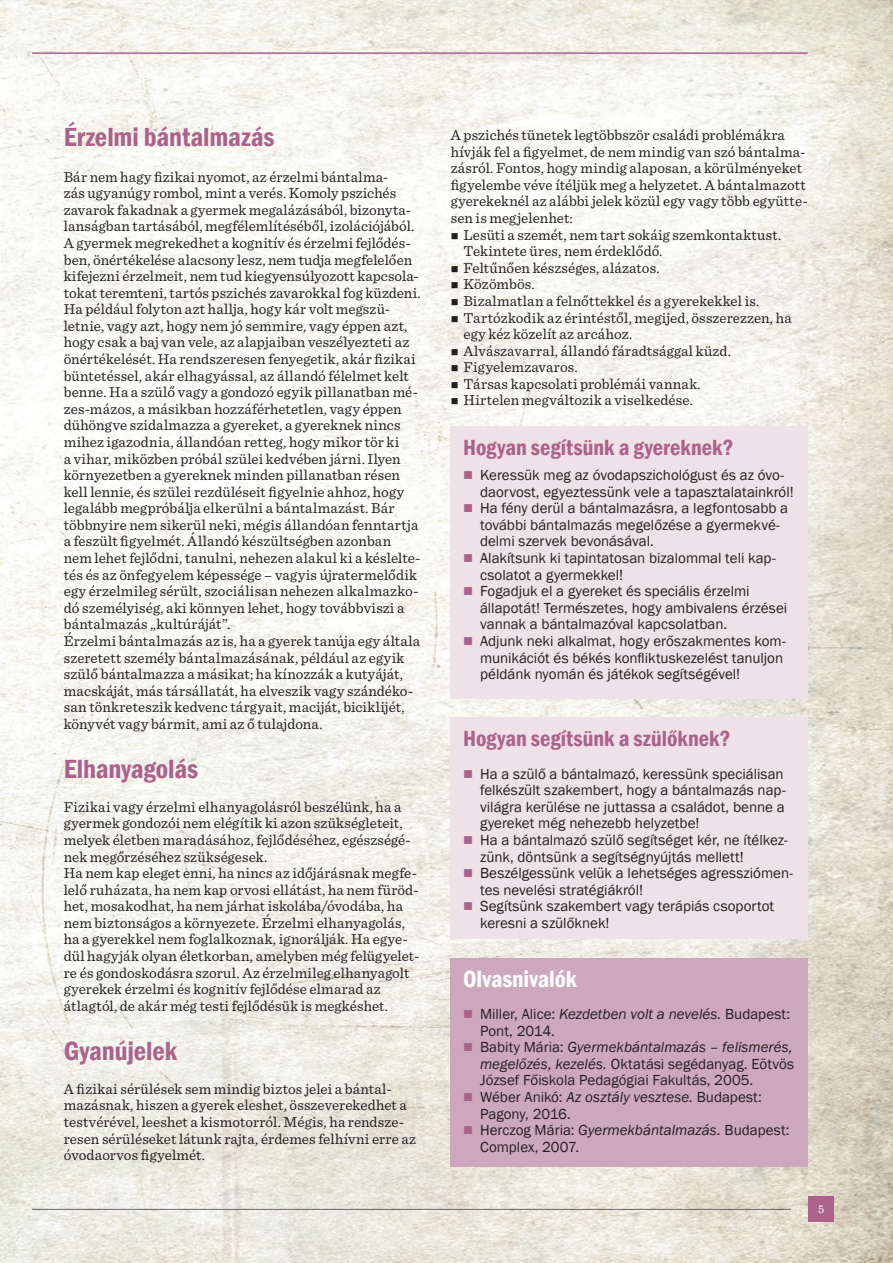
<style>
.page{position:relative;width:893px;height:1263px;background:#fff}
.page>*{position:absolute;margin:0;border:0;box-sizing:border-box;transform-origin:0 0}
.Alcím_cikk{font:600 condensed 27px "Franklin Gothic";letter-spacing:-.005em;color:#ab628b}
.Body_text{font:600 condensed 24px "Franklin Gothic";color:#fff}
.Alcím_cikk-2{font:600 condensed 22.5px "Franklin Gothic";color:#ab628b}
.Body_text-2{font:15px/16.6px "Sentinel";letter-spacing:.005em;color:#231f20}
.t1{font:15px/16.6px "Franklin Gothic";color:#231f20}
.Body_text_fél_sor_fö{font:15px/16.6px "Sentinel";letter-spacing:.005em;color:#231f20}
.Oldalszám{font:12px "Sentinel";color:#fff}
.s1{font-style:italic}
</style>
<div class="page">
<img style="left:0;top:0;width:893px;height:1263px">
<svg style="left:0;top:321px;width:2px;height:173px"></svg>
<div style="left:808px;top:1197px;width:26px;height:25px;background:#ab628b"></div>
<hr style="left:32px;top:1209px;width:759px;height:1px;background:#808285">
<hr style="left:33px;top:52px;width:774px;height:2px;background:#ab628b">
<div style="left:450px;top:426px;width:357px;height:272px;background:#eee1e7"></div>
<div style="left:450px;top:718px;width:357px;height:221px;background:#eee1e7"></div>
<div style="left:450px;top:958px;width:358px;height:208px;background:#cda7bb"></div>
<svg style="left:452px;top:233px;width:6px;height:6px"></svg>
<svg style="left:452px;top:266px;width:6px;height:6px"></svg>
<svg style="left:452px;top:282px;width:6px;height:7px"></svg>
<svg style="left:452px;top:299px;width:6px;height:6px"></svg>
<svg style="left:452px;top:316px;width:6px;height:6px"></svg>
<svg style="left:452px;top:349px;width:6px;height:6px"></svg>
<svg style="left:452px;top:365px;width:6px;height:7px"></svg>
<svg style="left:452px;top:382px;width:6px;height:6px"></svg>
<svg style="left:452px;top:398px;width:6px;height:7px"></svg>
<p class="Alcím_cikk" style="left:64px;top:119px;width:212px">Érzelmi bántalmazás</p>
<p class="Body_text-2" style="left:64px;top:167px;width:358px">Bár nem hagy fizikai nyomot, az érzelmi bántalma-<br>zás ugyanúgy rombol, mint a verés. Komoly pszichés zavarok fakadnak a gyermek megalázásából, bizonyta&shy;lanságban tartásából, megfélemlítéséből, izolációjából.<br>A gyermek megrekedhet a kognitív és érzelmi fejlődés&shy;ben, önértékelése alacsony lesz, nem tudja megfelelően kifejezni érzelmeit, nem tud kiegyensúlyozott kapcsola&shy;tokat teremteni, tartós pszichés zavarokkal fog küzdeni.</p>
<p class="Body_text-2" style="left:64px;top:300px;width:358px">Ha például folyton azt hallja, hogy kár volt megszü&shy;letnie, vagy azt, hogy nem jó semmire, vagy éppen azt, hogy csak a baj van vele, az alapjaiban veszélyezteti az önértékelését. Ha rendszeresen fenyegetik, akár fizikai büntetéssel, akár elhagyással, az állandó félelmet kelt benne. Ha a szülő vagy a gondozó egyik pillanatban mé&shy;zes-mázos, a másikban hozzáférhetetlen, vagy éppen dühöngve szidalmazza a gyereket, a gyereknek nincs mihez igazodnia, állandóan retteg, hogy mikor tör ki<br>a vihar, miközben próbál szülei kedvében járni. Ilyen környezetben a gyereknek minden pillanatban résen kell lennie, és szülei rezdüléseit figyelnie ahhoz, hogy legalább megpróbálja elkerülni a bántalmazást. Bár többnyire nem sikerül neki, mégis állandóan fenntartja a feszült figyelmét. Állandó készültségben azonban nem lehet fejlődni, tanulni, nehezen alakul ki a késlelte&shy;tés és az önfegyelem képessége – vagyis újratermelődik egy érzelmileg sérült, szociálisan nehezen alkalmazko&shy;dó személyiség, aki könnyen lehet, hogy továbbviszi a bántalmazás „kultúráját”.</p>
<p class="Body_text-2" style="left:64px;top:632px;width:358px">Érzelmi bántalmazás az is, ha a gyerek tanúja egy általa szeretett személy bántalmazásának, például az egyik szülő bántalmazza a másikat; ha kínozzák a kutyáját, macskáját, más társállatát, ha elveszik vagy szándéko&shy;san tönkreteszik kedvenc tárgyait, maciját, biciklijét, könyvét vagy bármit, ami az ő tulajdona.</p>
<p class="Alcím_cikk" style="left:64px;top:751px;width:136px">Elhanyagolás</p>
<p class="Body_text-2" style="left:64px;top:797px;width:349px">Fizikai vagy érzelmi elhanyagolásról beszélünk, ha a gyermek gondozói nem elégítik ki azon szükségleteit, melyek életben maradásához, fejlődéséhez, egészségé&shy;nek megőrzéséhez szükségesek.</p>
<p class="Body_text-2" style="left:64px;top:864px;width:357px">Ha nem kap eleget enni, ha nincs az időjárásnak megfe&shy;lelő ruházata, ha nem kap orvosi ellátást, ha nem füröd&shy;het, mosakodhat, ha nem járhat iskolába/óvodába, ha nem biztonságos a környezete. Érzelmi elhanyagolás, ha a gyerekkel nem foglalkoznak, ignorálják. Ha egye&shy;dül hagyják olyan életkorban, amelyben még felügyelet&shy;re és gondoskodásra szorul. Az érzelmileg elhanyagolt gyerekek érzelmi és kognitív fejlődése elmarad az átlagtól, de akár még testi fejlődésük is megkéshet.</p>
<p class="Alcím_cikk" style="left:64px;top:1033px;width:115px">Gyanújelek</p>
<p class="Body_text-2" style="left:64px;top:1079px;width:354px">A fizikai sérülések sem mindig biztos jelei a bántal&shy;mazásnak, hiszen a gyerek eleshet, összeverekedhet a testvérével, leeshet a kismotorról. Mégis, ha rendsze&shy;resen sérüléseket látunk rajta, érdemes felhívni erre az óvodaorvos figyelmét.</p>
<p class="Body_text_fél_sor_fö" style="left:451px;top:126px;width:359px">A pszichés tünetek legtöbbször családi problémákra hívják fel a figyelmet, de nem mindig van szó bántalma&shy;zásról. Fontos, hogy mindig alaposan, a körülményeket figyelembe véve ítéljük meg a helyzetet. A bántalmazott gyerekeknél az alábbi jelek közül egy vagy több együtte&shy;sen is megjelenhet:</p>
<p class="Body_text-2" style="left:463px;top:225px;width:319px">Lesüti a szemét, nem tart sokáig szemkontaktust.<br>Tekintete üres, nem érdeklődő.</p>
<p class="Body_text-2" style="left:463px;top:258px;width:198px">Feltűnően készséges, alázatos.</p>
<p class="Body_text-2" style="left:463px;top:275px;width:73px">Közömbös.</p>
<p class="Body_text-2" style="left:463px;top:292px;width:297px">Bizalmatlan a felnőttekkel és a gyerekekkel is.</p>
<p class="Body_text-2" style="left:463px;top:308px;width:330px">Tartózkodik az érintéstől, megijed, összerezzen, ha egy kéz közelít az arcához.</p>
<p class="Body_text-2" style="left:463px;top:341px;width:269px">Alvászavarral, állandó fáradtsággal küzd.</p>
<p class="Body_text-2" style="left:463px;top:358px;width:116px">Figyelemzavaros.</p>
<p class="Body_text-2" style="left:463px;top:375px;width:239px">Társas kapcsolati problémái vannak.</p>
<p class="Body_text-2" style="left:463px;top:391px;width:231px">Hirtelen megváltozik a viselkedése.</p>
<p class="Alcím_cikk-2" style="left:463px;top:432px;width:272px">Hogyan segítsünk a gyereknek?</p>
<p class="t1" style="left:480px;top:467px;width:315px">Keressük meg az óvodapszichológust és az óvo&shy;daorvost, egyeztessünk vele a tapasztalatainkról!</p>
<p class="t1" style="left:480px;top:500px;width:310px">Ha fény derül a bántalmazásra, a legfontosabb a további bántalmazás megelőzése a gyermekvé&shy;delmi szervek bevonásával.</p>
<p class="t1" style="left:480px;top:550px;width:297px">Alakítsunk ki tapintatosan bizalommal teli kap&shy;csolatot a gyermekkel!</p>
<p class="t1" style="left:480px;top:583px;width:309px">Fogadjuk el a gyereket és speciális érzelmi állapotát! Természetes, hogy ambivalens érzései vannak a bántalmazóval kapcsolatban.</p>
<p class="t1" style="left:480px;top:633px;width:307px">Adjunk neki alkalmat, hogy erőszakmentes kom&shy;munikációt és békés konfliktuskezelést tanuljon példánk nyomán és játékok segítségével!</p>
<p class="Alcím_cikk-2" style="left:463px;top:723px;width:269px">Hogyan segítsünk a szülőknek?</p>
<p class="t1" style="left:480px;top:766px;width:307px">Ha a szülő a bántalmazó, keressünk speciálisan felkészült szakembert, hogy a bántalmazás nap&shy;világra kerülése ne juttassa a családot, benne a gyereket még nehezebb helyzetbe!</p>
<p class="t1" style="left:480px;top:832px;width:309px">Ha a bántalmazó szülő segítséget kér, ne ítélkez&shy;zünk, döntsünk a segítségnyújtás mellett!</p>
<p class="t1" style="left:480px;top:865px;width:315px">Beszélgessünk velük a lehetséges agressziómen&shy;tes nevelési stratégiákról!</p>
<p class="t1" style="left:480px;top:898px;width:296px">Segítsünk szakembert vagy terápiás csoportot keresni a szülőknek!</p>
<p class="Body_text" style="left:463px;top:963px;width:115px">Olvasnivalók</p>
<p class="t1" style="left:480px;top:1006px;width:312px">Miller, Alice: <span class="s1">Kezdetben volt a nevelés.</span> Budapest:<br>Pont, 2014.</p>
<p class="t1" style="left:480px;top:1039px;width:315px;text-align:justify">Babity Mária: <span class="s1">Gyermekbántalmazás – felismerés, megelőzés, kezelés.</span> Oktatási segédanyag. Eötvös József Főiskola Pedagógiai Fakultás, 2005.</p>
<p class="t1" style="left:480px;top:1089px;width:283px">Wéber Anikó: <span class="s1">Az osztály vesztese.</span> Budapest:<br>Pagony, 2016.</p>
<p class="t1" style="left:480px;top:1122px;width:311px">Herczog Mária: <span class="s1">Gyermekbántalmazás.</span> Budapest:<br>Complex, 2007.</p>
<p class="Oldalszám" style="left:818px;top:1200px;width:8px">5</p>
</div>
